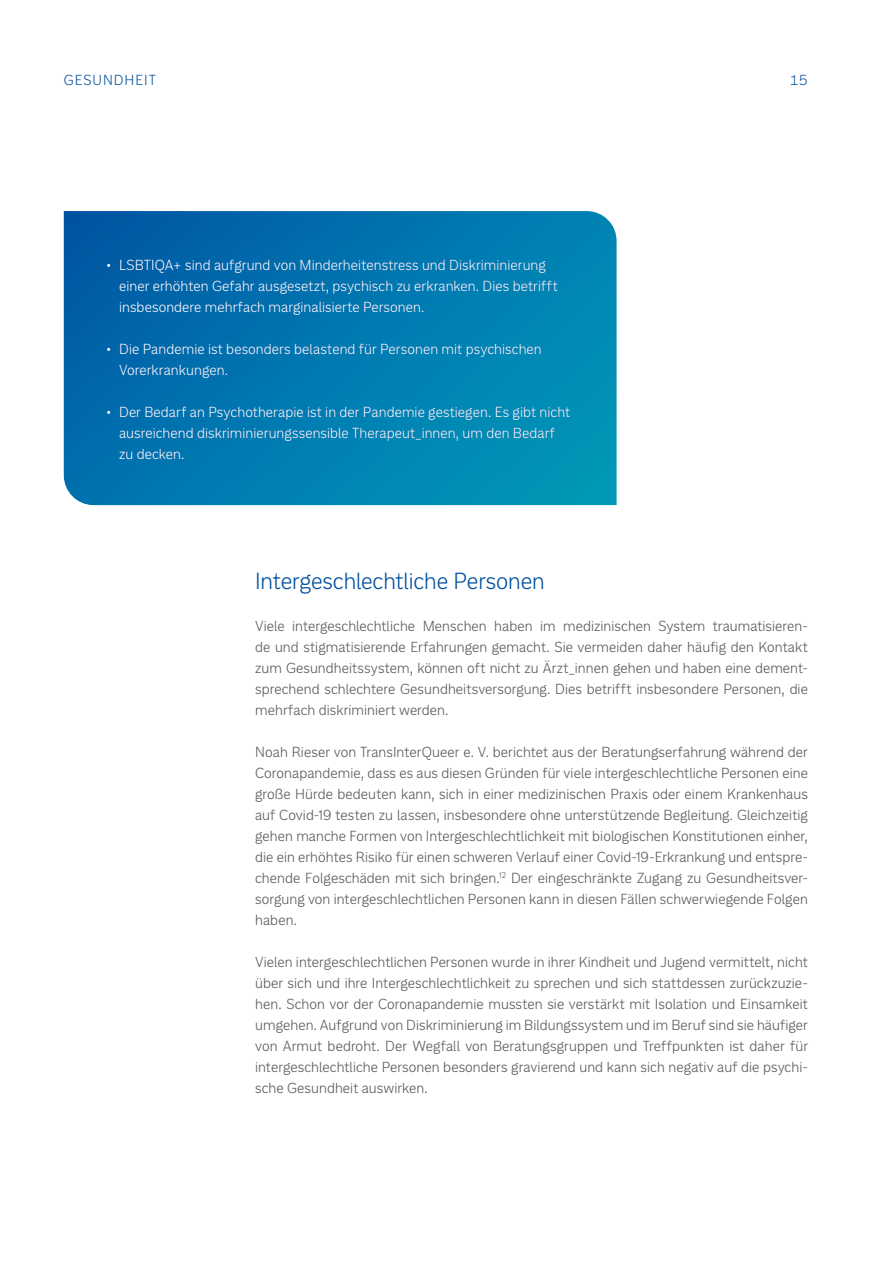
<style>
.page{position:relative;width:893px;height:1263px;background:#fff}
.page>*{position:absolute;margin:0;border:0;box-sizing:border-box;transform-origin:0 0}
.t1{font:300 24px "Americane";letter-spacing:-.005em;color:#004f9f}
.t2{font:300 15px/21px "Americane";letter-spacing:.005em;color:#575756}
.t3{font:300 15px/21px "Americane";letter-spacing:.005em;color:#fff}
.t4{font:300 15px "Americane";letter-spacing:.065em;color:#004f9f}
</style>
<div class="page">
<svg style="left:64px;top:211px;width:553px;height:294px;background:#0079af"></svg>
<p class="t4" style="left:64px;top:71px;width:94px">GESUNDHEIT</p>
<p class="t4" style="left:790px;top:71px;width:19px">15</p>
<p class="t3" style="left:119px;top:254px;width:440px;text-indent:-13px">• LSBTIQA+ sind aufgrund von Minderheitenstress und Diskriminierung einer erhöhten Gefahr ausgesetzt, psychisch zu erkranken. Dies betrifft insbesondere mehrfach marginalisierte Personen.</p>
<p class="t3" style="left:119px;top:338px;width:424px;text-indent:-13px">• Die Pandemie ist besonders belastend für Personen mit psychischen<br>Vorerkrankungen.</p>
<p class="t3" style="left:119px;top:401px;width:452px;text-indent:-13px">• Der Bedarf an Psychotherapie ist in der Pandemie gestiegen. Es gibt nicht ausreichend diskriminierungssensible Therapeut_innen, um den Bedarf zu decken.</p>
<h3 class="t1" style="left:255px;top:567px;width:291px">Intergeschlechtliche Personen</h3>
<p class="t2" style="left:255px;top:615px;width:554px">Viele intergeschlechtliche Menschen haben im medizinischen System traumatisieren-</p>
<p class="t2" style="left:255px;top:657px;width:554px">zum Gesundheitssystem, können oft nicht zu Ärzt_innen gehen und haben eine dement-</p>
<p class="t2" style="left:255px;top:636px;width:554px">de und stigmatisierende Erfahrungen gemacht. Sie vermeiden daher häufig den Kontakt</p>
<p class="t2" style="left:255px;top:678px;width:554px">sprechend schlechtere Gesundheitsversorgung. Dies betrifft insbesondere Personen, die mehrfach diskriminiert werden.</p>
<p class="t2" style="left:255px;top:741px;width:554px;text-align:justify">Noah Rieser von TransInterQueer e. V. berichtet aus der Beratungserfahrung während der Coronapandemie, dass es aus diesen Gründen für viele intergeschlechtliche Personen eine große Hürde bedeuten kann, sich in einer medizinischen Praxis oder einem Krankenhaus auf Covid-19 testen zu lassen, insbesondere ohne unterstützende Begleitung. Gleichzeitig gehen manche Formen von Intergeschlechtlichkeit mit biologischen Konstitutionen einher,</p>
<p class="t2" style="left:255px;top:846px;width:554px">die ein erhöhtes Risiko für einen schweren Verlauf einer Covid-19-Erkrankung und entspre&shy;chende Folgeschäden mit sich bringen.<sup>12</sup> Der eingeschränkte Zugang zu Gesundheitsver-</p>
<p class="t2" style="left:255px;top:888px;width:554px">sorgung von intergeschlechtlichen Personen kann in diesen Fällen schwerwiegende Folgen haben.</p>
<p class="t2" style="left:255px;top:951px;width:554px">Vielen intergeschlechtlichen Personen wurde in ihrer Kindheit und Jugend vermittelt, nicht</p>
<p class="t2" style="left:255px;top:993px;width:554px;text-align:justify">hen. Schon vor der Coronapandemie mussten sie verstärkt mit Isolation und Einsamkeit umgehen. Aufgrund von Diskriminierung im Bildungssystem und im Beruf sind sie häufiger von Armut bedroht. Der Wegfall von Beratungsgruppen und Treffpunkten ist daher für</p>
<p class="t2" style="left:255px;top:1077px;width:174px">sche Gesundheit auswirken.</p>
<p class="t2" style="left:255px;top:972px;width:554px">über sich und ihre Intergeschlechtlichkeit zu sprechen und sich stattdessen zurückzuzie-</p>
<p class="t2" style="left:255px;top:1056px;width:554px">intergeschlechtliche Personen besonders gravierend und kann sich negativ auf die psychi-</p>
</div>
